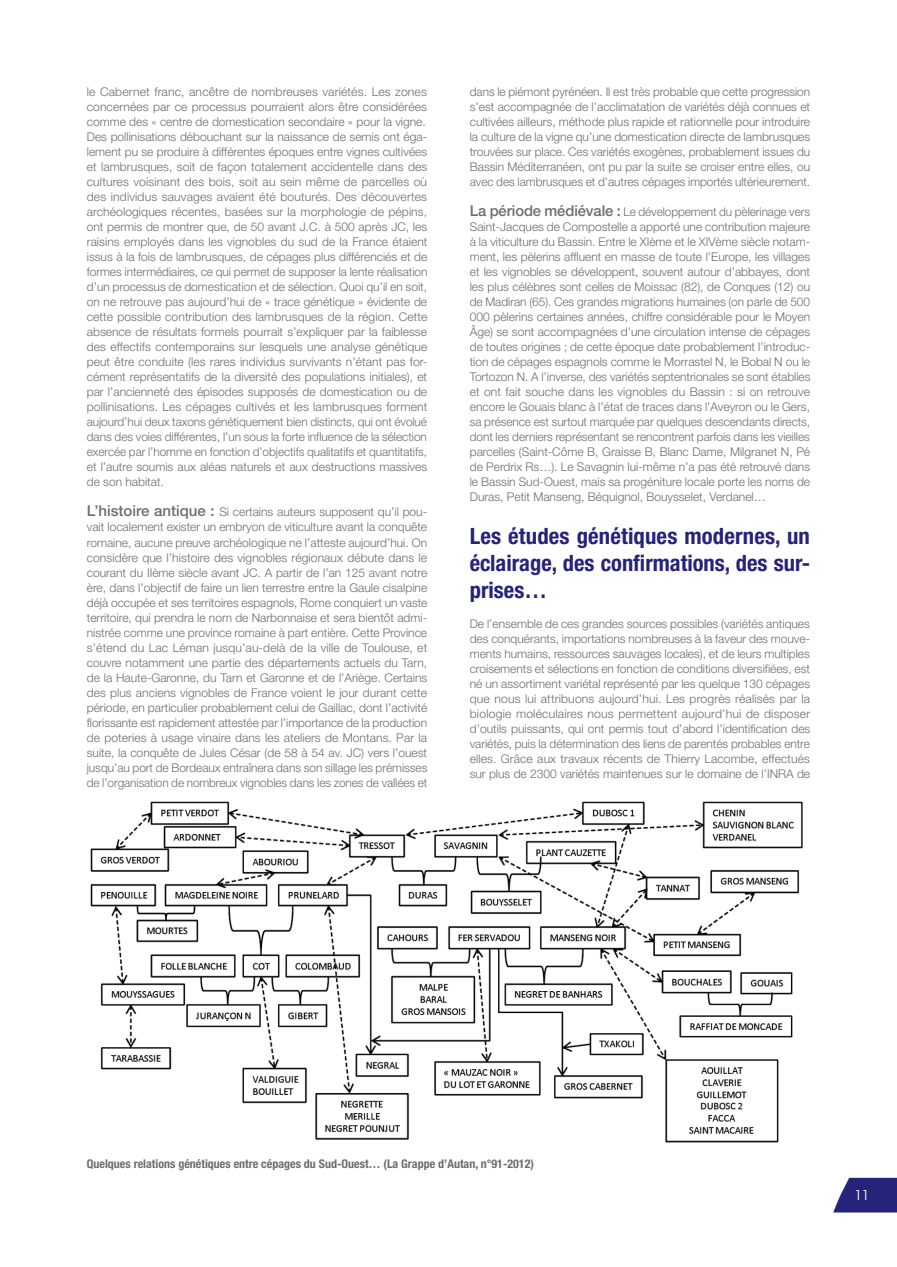
<style>
.page{position:relative;width:897px;height:1267px;background:#fff}
.page>*{position:absolute;margin:0;border:0;box-sizing:border-box;transform-origin:0 0}
._05-Body{font:700 condensed 22.5px/27px "Helvetica Neue";color:#26237b;text-align:justify}
.t1{font:13.5px "Avant Garde";color:#fff}
._05-Body-2{font:300 12px/15px "Helvetica Neue";color:#6c6d70;text-align:justify}
._05-Body-3{font:700 condensed 12px "Helvetica Neue";color:#6c6d70}
.s1{font-weight:500;font-size:15px}
</style>
<div class="page">
<img style="left:90px;top:801px;width:713px;height:342px">
<svg style="left:833px;top:1177px;width:63px;height:36px;background:#47458f"></svg>
<p class="_05-Body-2" style="left:87px;top:84px;width:341px">le Cabernet franc, ancêtre de nombreuses variétés. Les zones concernées par ce processus pourraient alors être considérées comme des « centre de domestication secondaire » pour la vigne.</p>
<p class="_05-Body-2" style="left:87px;top:129px;width:342px">Des pollinisations débouchant sur la naissance de semis ont éga&shy;lement pu se produire à différentes époques entre vignes cultivées et lambrusques, soit de façon totalement accidentelle dans des cultures voisinant des bois, soit au sein même de parcelles où des individus sauvages avaient été bouturés. Des découvertes archéologiques récentes, basées sur la morphologie de pépins, ont permis de montrer que, de 50 avant J.C. à 500 après JC, les raisins employés dans les vignobles du sud de la France étaient issus à la fois de lambrusques, de cépages plus différenciés et de formes intermédiaires, ce qui permet de supposer la lente réalisation d’un processus de domestication et de sélection. Quoi qu’il en soit, on ne retrouve pas aujourd’hui de « trace génétique » évidente de cette possible contribution des lambrusques de la région. Cette absence de résultats formels pourrait s’expliquer par la faiblesse des effectifs contemporains sur lesquels une analyse génétique peut être conduite (les rares individus survivants n’étant pas for&shy;cément représentatifs de la diversité des populations initiales), et par l’ancienneté des épisodes supposés de domestication ou de pollinisations. Les cépages cultivés et les lambrusques forment aujourd’hui deux taxons génétiquement bien distincts, qui ont évolué dans des voies différentes, l’un sous la forte influence de la sélection exercée par l’homme en fonction d’objectifs qualitatifs et quantitatifs, et l’autre soumis aux aléas naturels et aux destructions massives de son habitat.</p>
<p class="_05-Body-2" style="left:87px;top:504px;width:342px"><span class="s1">L’histoire antique :</span> Si certains auteurs supposent qu’il pou&shy;vait localement exister un embryon de viticulture avant la conquête romaine, aucune preuve archéologique ne l’atteste aujourd’hui. On considère que l’histoire des vignobles régionaux débute dans le courant du IIème siècle avant JC. A partir de l’an 125 avant notre ère, dans l’objectif de faire un lien terrestre entre la Gaule cisalpine déjà occupée et ses territoires espagnols, Rome conquiert un vaste territoire, qui prendra le nom de Narbonnaise et sera bientôt admi&shy;nistrée comme une province romaine à part entière. Cette Province s’étend du Lac Léman jusqu’au-delà de la ville de Toulouse, et couvre notamment une partie des départements actuels du Tarn, de la Haute-Garonne, du Tarn et Garonne et de l’Ariège. Certains des plus anciens vignobles de France voient le jour durant cette période, en particulier probablement celui de Gaillac, dont l’activité florissante est rapidement attestée par l’importance de la production de poteries à usage vinaire dans les ateliers de Montans. Par la suite, la conquête de Jules César (de 58 à 54 av. JC) vers l’ouest jusqu’au port de Bordeaux entraînera dans son sillage les prémisses de l’organisation de nombreux vignobles dans les zones de vallées et</p>
<p class="_05-Body-2" style="left:469px;top:84px;width:342px">dans le piémont pyrénéen. Il est très probable que cette progression s’est accompagnée de l’acclimatation de variétés déjà connues et cultivées ailleurs, méthode plus rapide et rationnelle pour introduire la culture de la vigne qu’une domestication directe de lambrusques trouvées sur place. Ces variétés exogènes, probablement issues du Bassin Méditerranéen, ont pu par la suite se croiser entre elles, ou avec des lambrusques et d’autres cépages importés ultérieurement.</p>
<p class="_05-Body-2" style="left:469px;top:204px;width:342px"><span class="s1">La période médiévale :</span> Le développement du pèlerinage vers Saint-Jacques de Compostelle a apporté une contribution majeure à la viticulture du Bassin. Entre le XIème et le XIVème siècle notam&shy;ment, les pèlerins affluent en masse de toute l’Europe, les villages et les vignobles se développent, souvent autour d’abbayes, dont les plus célèbres sont celles de Moissac (82), de Conques (12) ou de Madiran (65). Ces grandes migrations humaines (on parle de 500<br>000 pèlerins certaines années, chiffre considérable pour le Moyen Âge) se sont accompagnées d’une circulation intense de cépages de toutes origines ; de cette époque date probablement l’introduc&shy;tion de cépages espagnols comme le Morrastel N, le Bobal N ou le Tortozon N. A l’inverse, des variétés septentrionales se sont établies et ont fait souche dans les vignobles du Bassin : si on retrouve encore le Gouais blanc à l’état de traces dans l’Aveyron ou le Gers, sa présence est surtout marquée par quelques descendants directs, dont les derniers représentant se rencontrent parfois dans les vieilles parcelles (Saint-Côme B, Graisse B, Blanc Dame, Milgranet N, Pé de Perdrix Rs…). Le Savagnin lui-même n’a pas été retrouvé dans le Bassin Sud-Ouest, mais sa progéniture locale porte les noms de Duras, Petit Manseng, Béquignol, Bouysselet, Verdanel…</p>
<p class="_05-Body" style="left:469px;top:521px;width:342px">Les études génétiques modernes, un éclairage, des confirmations, des sur&shy;prises…</p>
<p class="_05-Body-2" style="left:469px;top:615px;width:342px">De l’ensemble de ces grandes sources possibles (variétés antiques des conquérants, importations nombreuses à la faveur des mouve&shy;ments humains, ressources sauvages locales), et de leurs multiples croisements et sélections en fonction de conditions diversifiées, est né un assortiment variétal représenté par les quelque 130 cépages que nous lui attribuons aujourd’hui. Les progrès réalisés par la biologie moléculaires nous permettent aujourd’hui de disposer d’outils puissants, qui ont permis tout d’abord l’identification des variétés, puis la détermination des liens de parentés probables entre elles. Grâce aux travaux récents de Thierry Lacombe, effectués sur plus de 2300 variétés maintenues sur le domaine de l’INRA de</p>
<p class="_05-Body-3" style="left:87px;top:1156px;width:448px">Quelques relations génétiques entre cépages du Sud-Ouest… (La Grappe d’Autan, n°91-2012)</p>
<p class="t1" style="left:854px;top:1187px;width:16px">11</p>
</div>
